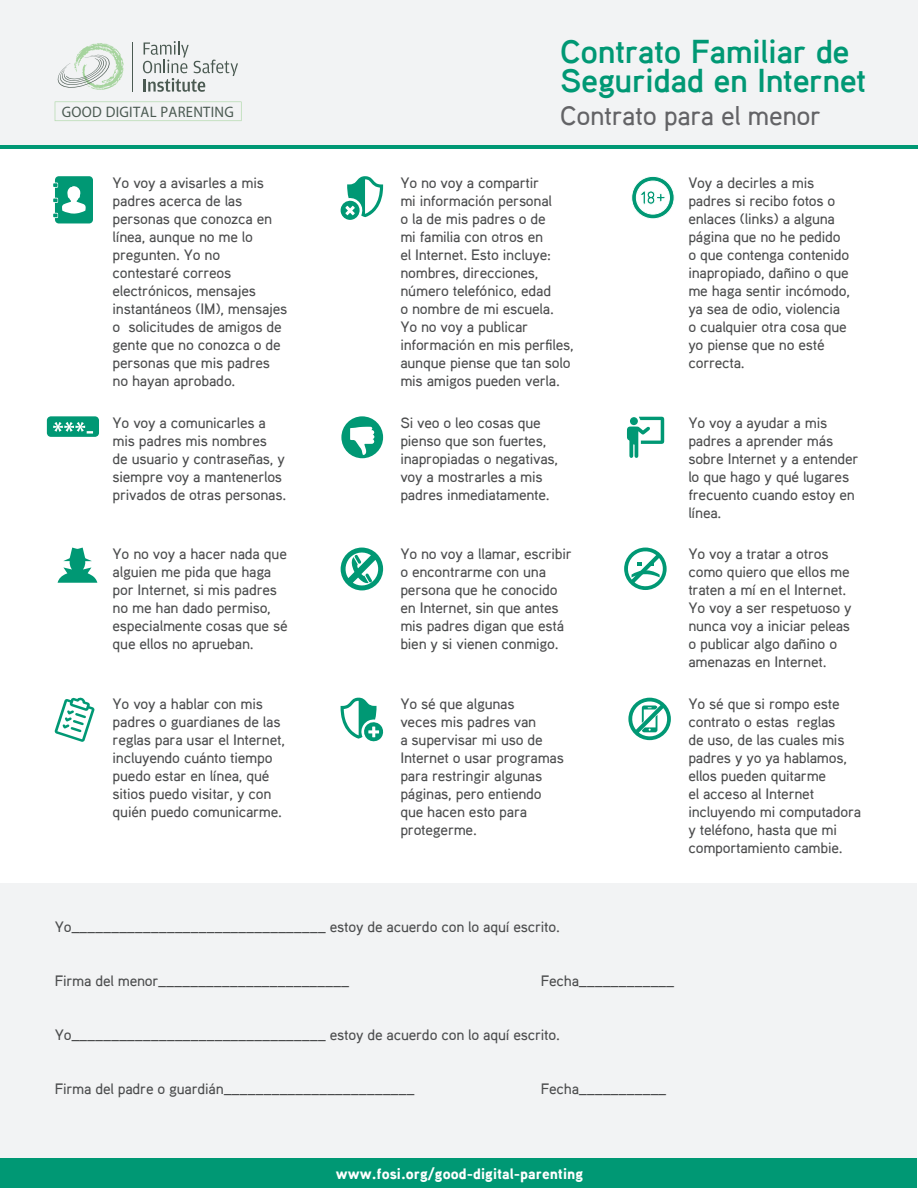
<style>
.page{position:relative;width:918px;height:1188px;background:#fff}
.page>*{position:absolute;margin:0;border:0;box-sizing:border-box;transform-origin:0 0}
.t1{font:33px/28.8px "Aaux Pro Bold";letter-spacing:-.015em;color:#009874}
.t2{font:27px "Aaux Pro Medium";letter-spacing:-.015em;color:#636366}
.t3{font:15.15px "Myriad Pro";letter-spacing:.02em;color:#4b5a52;scale:.96 1}
.t4{font:15px/18px "Aaux Pro Medium";letter-spacing:-.015em;color:#4b4c4d}
.t5{font:15px "Aaux Pro Black";color:#fff}
</style>
<div class="page">
<div style="left:0;top:0;width:918px;height:149px;background:#f2f3f4"></div>
<hr style="left:0;top:145px;width:918px;height:4px;background:#009874">
<svg style="left:143px;top:41px;width:95px;height:51px"></svg>
<hr style="left:132px;top:43px;width:1px;height:49px;background:#4b5a52">
<svg style="left:57px;top:43px;width:67px;height:47px"></svg>
<svg style="left:54px;top:697px;width:41px;height:45px"></svg>
<svg style="left:628px;top:698px;width:43px;height:42px"></svg>
<svg style="left:47px;top:416px;width:52px;height:21px"></svg>
<svg style="left:341px;top:176px;width:42px;height:44px"></svg>
<svg style="left:341px;top:698px;width:43px;height:44px"></svg>
<svg style="left:624px;top:548px;width:43px;height:42px"></svg>
<svg style="left:53px;top:176px;width:40px;height:47px"></svg>
<svg style="left:341px;top:416px;width:42px;height:42px"></svg>
<svg style="left:631px;top:176px;width:43px;height:43px"></svg>
<svg style="left:58px;top:548px;width:39px;height:35px"></svg>
<svg style="left:340px;top:548px;width:44px;height:43px"></svg>
<svg style="left:627px;top:417px;width:37px;height:41px"></svg>
<div style="left:630px;top:417px;width:8px;height:8px;background:#009874;border-radius:50%"></div>
<div style="left:1px;top:883px;width:916px;height:284px;background:#f2f3f4"></div>
<div style="left:1px;top:1158px;width:916px;height:30px;background:#009874"></div>
<svg style="left:55px;top:102px;width:187px;height:19px"></svg>
<p class="t3" style="left:62px;top:102px;width:181px">GOOD DIGITAL PARENTING</p>
<p class="t4" style="left:113px;top:173px;width:176px">Yo voy a avisarles a mis padres acerca de las personas que conozca en línea, aunque no me lo pregunten. Yo no contestaré correos electrónicos, mensajes instantáneos (IM), mensajes o solicitudes de amigos de gente que no conozca o de personas que mis padres no hayan aprobado.</p>
<p class="t4" style="left:113px;top:413px;width:175px">Yo voy a comunicarles a mis padres mis nombres<br>de usuario y contraseñas, y siempre voy a mantenerlos privados de otras personas.</p>
<p class="t4" style="left:113px;top:545px;width:177px">Yo no voy a hacer nada que alguien me pida que haga por Internet, si mis padres no me han dado permiso, especialmente cosas que sé que ellos no aprueban.</p>
<p class="t4" style="left:113px;top:695px;width:174px">Yo voy a hablar con mis padres o guardianes de las reglas para usar el Internet, incluyendo cuánto tiempo puedo estar en línea, qué sitios puedo visitar, y con quién puedo comunicarme.</p>
<h1 class="t1" style="left:560px;top:36px;width:308px">Contrato Familiar de<br>Seguridad en Internet</h1>
<h2 class="t2" style="left:560px;top:98px;width:262px">Contrato para el menor</h2>
<p class="t4" style="left:400px;top:173px;width:175px">Yo no voy a compartir<br>mi información personal<br>o la de mis padres o de<br>mi familia con otros en<br>el Internet. Esto incluye: nombres, direcciones, número telefónico, edad<br>o nombre de mi escuela.<br>Yo no voy a publicar información en mis perfiles, aunque piense que tan solo mis amigos pueden verla.</p>
<p class="t4" style="left:400px;top:413px;width:159px">Si veo o leo cosas que pienso que son fuertes, inapropiadas o negativas, voy a mostrarles a mis padres inmediatamente.</p>
<p class="t4" style="left:400px;top:545px;width:173px">Yo no voy a llamar, escribir o encontrarme con una persona que he conocido en Internet, sin que antes mis padres digan que está bien y si vienen conmigo.</p>
<p class="t4" style="left:400px;top:695px;width:165px">Yo sé que algunas<br>veces mis padres van<br>a supervisar mi uso de<br>Internet o usar programas para restringir algunas páginas, pero entiendo que hacen esto para protegerme.</p>
<p class="t4" style="left:688px;top:173px;width:163px">Voy a decirles a mis padres si recibo fotos o enlaces (links) a alguna página que no he pedido o que contenga contenido inapropiado, dañino o que me haga sentir incómodo, ya sea de odio, violencia o cualquier otra cosa que yo piense que no esté correcta.</p>
<p class="t4" style="left:688px;top:413px;width:172px">Yo voy a ayudar a mis padres a aprender más sobre Internet y a entender lo que hago y qué lugares frecuento cuando estoy en línea.</p>
<p class="t4" style="left:688px;top:545px;width:165px">Yo voy a tratar a otros como quiero que ellos me traten a mí en el Internet.<br>Yo voy a ser respetuoso y nunca voy a iniciar peleas o publicar algo dañino o amenazas en Internet.</p>
<p class="t4" style="left:688px;top:695px;width:174px">Yo sé que si rompo este contrato o estas reglas<br>de uso, de las cuales mis padres y yo ya hablamos, ellos pueden quitarme<br>el acceso al Internet incluyendo mi computadora y teléfono, hasta que mi comportamiento cambie.</p>
<p class="t4" style="left:55px;top:917px;width:507px">Yo________________________________ estoy de acuerdo con lo aquí escrito.</p>
<p class="t4" style="left:55px;top:971px;width:296px">Firma del menor________________________</p>
<p class="t4" style="left:541px;top:971px;width:135px">Fecha____________</p>
<p class="t4" style="left:55px;top:1025px;width:507px">Yo________________________________ estoy de acuerdo con lo aquí escrito.</p>
<p class="t4" style="left:55px;top:1079px;width:362px">Firma del padre o guardián________________________</p>
<p class="t4" style="left:541px;top:1079px;width:127px">Fecha___________</p>
<p class="t5" style="left:336px;top:1164px;width:249px">www.fosi.org/good-digital-parenting</p>
</div>
